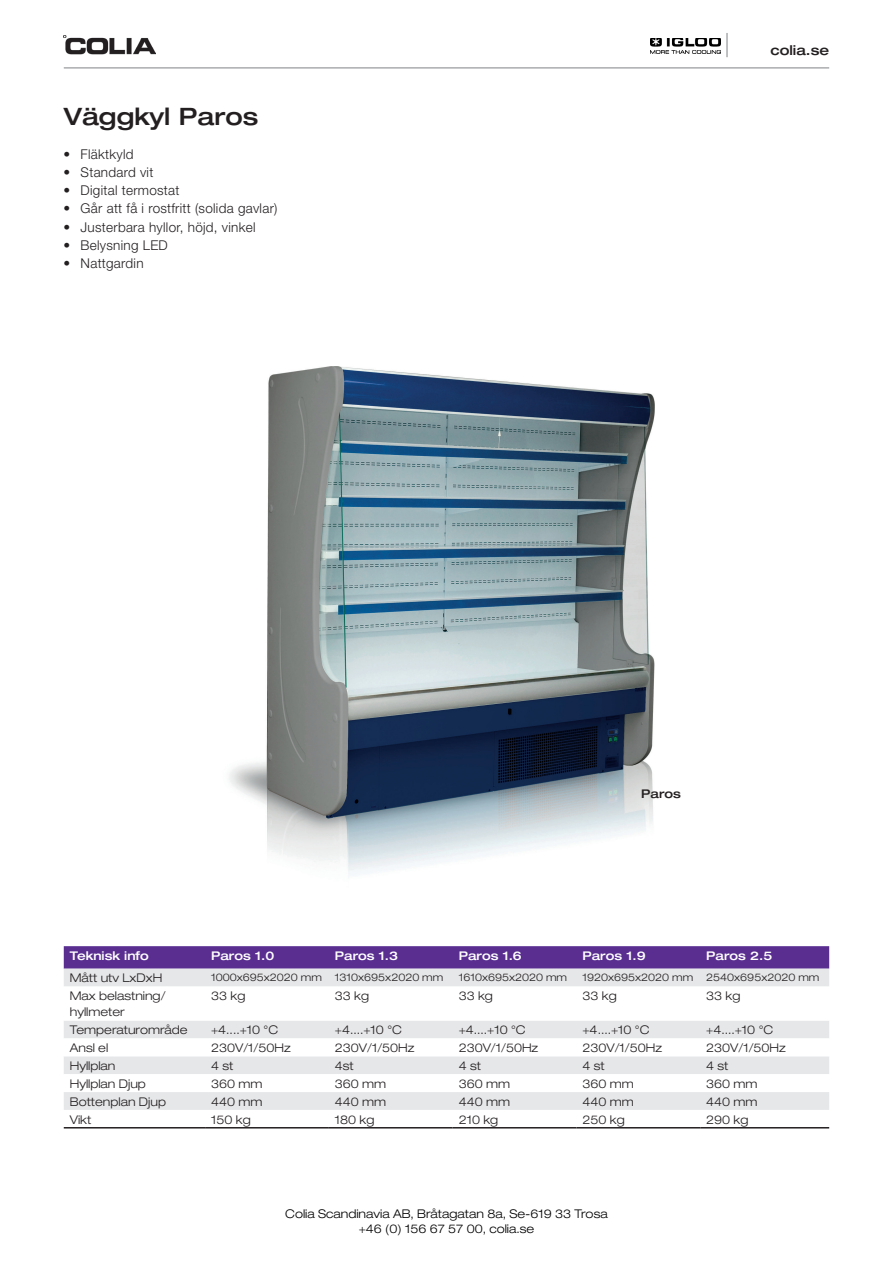
<style>
.page{position:relative;width:893px;height:1263px;background:#fff}
.page>*{position:absolute;margin:0;border:0;box-sizing:border-box;transform-origin:0 0}
.t1{font:500 expanded 24px "Helvetica Neue";color:#231f20}
.MainInfo{font:300 13.5px "Helvetica Neue";letter-spacing:.02em;color:#231f20}
.t2{font:500 expanded 13.5px "Helvetica Neue";color:#231f20}
.MaincontentBK{font:300 expanded 12px/16.2px "Helvetica Neue";color:#231f20}
.t3{font:300 expanded 12px/14.4px "Helvetica Neue";color:#000;text-align:center}
.Mainheader_white{font:500 expanded 12px "Helvetica Neue";color:#fff}
.t4{font:500 expanded 12px "Helvetica Neue";color:#231f20}
.MaincontentBK-2{font:300 expanded 10.5px "Helvetica Neue";color:#231f20}
</style>
<div class="page">
<hr style="left:64px;top:68px;width:765px;height:1px;background:#808285">
<img style="left:64px;top:35px;width:92px;height:20px">
<svg style="left:64px;top:946px;width:765px;height:23px;background:#5d3393"></svg>
<div style="left:64px;top:969px;width:765px;height:17px;background:#e6e7e9"></div>
<svg style="left:64px;top:1021px;width:765px;height:89px;fill:#e6e7e9"></svg>
<hr style="left:64px;top:1127px;width:141px;height:1px;background:#231f20">
<hr style="left:205px;top:1127px;width:124px;height:1px;background:#231f20">
<hr style="left:329px;top:1127px;width:124px;height:1px;background:#231f20">
<hr style="left:453px;top:1127px;width:123px;height:1px;background:#231f20">
<hr style="left:576px;top:1127px;width:124px;height:1px;background:#231f20">
<hr style="left:700px;top:1127px;width:129px;height:1px;background:#231f20">
<img style="left:229px;top:367px;width:425px;height:507px">
<svg style="left:727px;top:33px;width:1px;height:24px"></svg>
<img style="left:650px;top:38px;width:70px;height:15px">
<p class="t1" style="left:64px;top:102px;width:196px">Väggkyl Paros</p>
<p class="MainInfo" style="left:64px;top:146px;width:71px">• Fläktkyld</p>
<p class="MainInfo" style="left:64px;top:164px;width:91px">• Standard vit</p>
<p class="MainInfo" style="left:64px;top:182px;width:117px">• Digital termostat</p>
<p class="MainInfo" style="left:64px;top:200px;width:215px">• Går att få i rostfritt (solida gavlar)</p>
<p class="MainInfo" style="left:64px;top:218px;width:193px">• Justerbara hyllor, höjd, vinkel</p>
<p class="MainInfo" style="left:64px;top:236px;width:106px">• Belysning LED</p>
<p class="MainInfo" style="left:64px;top:254px;width:81px">• Nattgardin</p>
<p class="t2" style="left:770px;top:42px;width:60px">colia.se</p>
<p class="t4" style="left:641px;top:786px;width:41px">Paros</p>
<p class="Mainheader_white" style="left:70px;top:948px;width:80px">Teknisk info</p>
<p class="Mainheader_white" style="left:211px;top:948px;width:65px">Paros 1.0</p>
<p class="Mainheader_white" style="left:335px;top:948px;width:65px">Paros 1.3</p>
<p class="Mainheader_white" style="left:459px;top:948px;width:65px">Paros 1.6</p>
<p class="Mainheader_white" style="left:582px;top:948px;width:65px">Paros 1.9</p>
<p class="Mainheader_white" style="left:706px;top:948px;width:67px">Paros 2.5</p>
<p class="MaincontentBK" style="left:70px;top:970px;width:94px">Mått utv LxDxH</p>
<p class="MaincontentBK-2" style="left:211px;top:971px;width:112px">1000x695x2020 mm</p>
<p class="MaincontentBK-2" style="left:335px;top:971px;width:110px">1310x695x2020 mm</p>
<p class="MaincontentBK-2" style="left:459px;top:971px;width:110px">1610x695x2020 mm</p>
<p class="MaincontentBK-2" style="left:582px;top:971px;width:112px">1920x695x2020 mm</p>
<p class="MaincontentBK-2" style="left:706px;top:971px;width:115px">2540x695x2020 mm</p>
<p class="MaincontentBK" style="left:70px;top:988px;width:97px">Max belastning/ hyllmeter</p>
<p class="MaincontentBK" style="left:211px;top:988px;width:36px">33 kg</p>
<p class="MaincontentBK" style="left:335px;top:988px;width:36px">33 kg</p>
<p class="MaincontentBK" style="left:459px;top:988px;width:36px">33 kg</p>
<p class="MaincontentBK" style="left:582px;top:988px;width:36px">33 kg</p>
<p class="MaincontentBK" style="left:706px;top:988px;width:36px">33 kg</p>
<p class="MaincontentBK" style="left:70px;top:1022px;width:119px">Temperaturområde</p>
<p class="MaincontentBK" style="left:211px;top:1022px;width:69px">+4....+10 °C</p>
<p class="MaincontentBK" style="left:335px;top:1022px;width:69px">+4....+10 °C</p>
<p class="MaincontentBK" style="left:459px;top:1022px;width:69px">+4....+10 °C</p>
<p class="MaincontentBK" style="left:582px;top:1022px;width:69px">+4....+10 °C</p>
<p class="MaincontentBK" style="left:706px;top:1022px;width:69px">+4....+10 °C</p>
<p class="MaincontentBK" style="left:70px;top:1039px;width:40px">Ansl el</p>
<p class="MaincontentBK" style="left:211px;top:1039px;width:81px">230V/1/50Hz</p>
<p class="MaincontentBK" style="left:335px;top:1039px;width:81px">230V/1/50Hz</p>
<p class="MaincontentBK" style="left:459px;top:1039px;width:81px">230V/1/50Hz</p>
<p class="MaincontentBK" style="left:582px;top:1039px;width:81px">230V/1/50Hz</p>
<p class="MaincontentBK" style="left:706px;top:1039px;width:81px">230V/1/50Hz</p>
<p class="MaincontentBK" style="left:70px;top:1057px;width:47px">Hyllplan</p>
<p class="MaincontentBK" style="left:211px;top:1057px;width:24px">4 st</p>
<p class="MaincontentBK" style="left:335px;top:1057px;width:20px">4st</p>
<p class="MaincontentBK" style="left:459px;top:1057px;width:24px">4 st</p>
<p class="MaincontentBK" style="left:582px;top:1057px;width:24px">4 st</p>
<p class="MaincontentBK" style="left:706px;top:1057px;width:24px">4 st</p>
<p class="MaincontentBK" style="left:70px;top:1075px;width:78px">Hyllplan Djup</p>
<p class="MaincontentBK" style="left:211px;top:1075px;width:53px">360 mm</p>
<p class="MaincontentBK" style="left:335px;top:1075px;width:53px">360 mm</p>
<p class="MaincontentBK" style="left:459px;top:1075px;width:53px">360 mm</p>
<p class="MaincontentBK" style="left:582px;top:1075px;width:53px">360 mm</p>
<p class="MaincontentBK" style="left:706px;top:1075px;width:53px">360 mm</p>
<p class="MaincontentBK" style="left:70px;top:1093px;width:98px">Bottenplan Djup</p>
<p class="MaincontentBK" style="left:211px;top:1093px;width:53px">440 mm</p>
<p class="MaincontentBK" style="left:335px;top:1093px;width:53px">440 mm</p>
<p class="MaincontentBK" style="left:459px;top:1093px;width:53px">440 mm</p>
<p class="MaincontentBK" style="left:582px;top:1093px;width:53px">440 mm</p>
<p class="MaincontentBK" style="left:706px;top:1093px;width:53px">440 mm</p>
<p class="MaincontentBK" style="left:70px;top:1111px;width:23px">Vikt</p>
<p class="MaincontentBK" style="left:211px;top:1111px;width:41px">150 kg</p>
<p class="MaincontentBK" style="left:335px;top:1111px;width:41px">180 kg</p>
<p class="MaincontentBK" style="left:459px;top:1111px;width:41px">210 kg</p>
<p class="MaincontentBK" style="left:582px;top:1111px;width:44px">250 kg</p>
<p class="MaincontentBK" style="left:706px;top:1111px;width:44px">290 kg</p>
<p class="t3" style="left:285px;top:1207px;width:324px">Colia Scandinavia AB, Bråtagatan 8a, Se-619 33 Trosa +46 (0) 156 67 57 00, colia.se</p>
</div>
